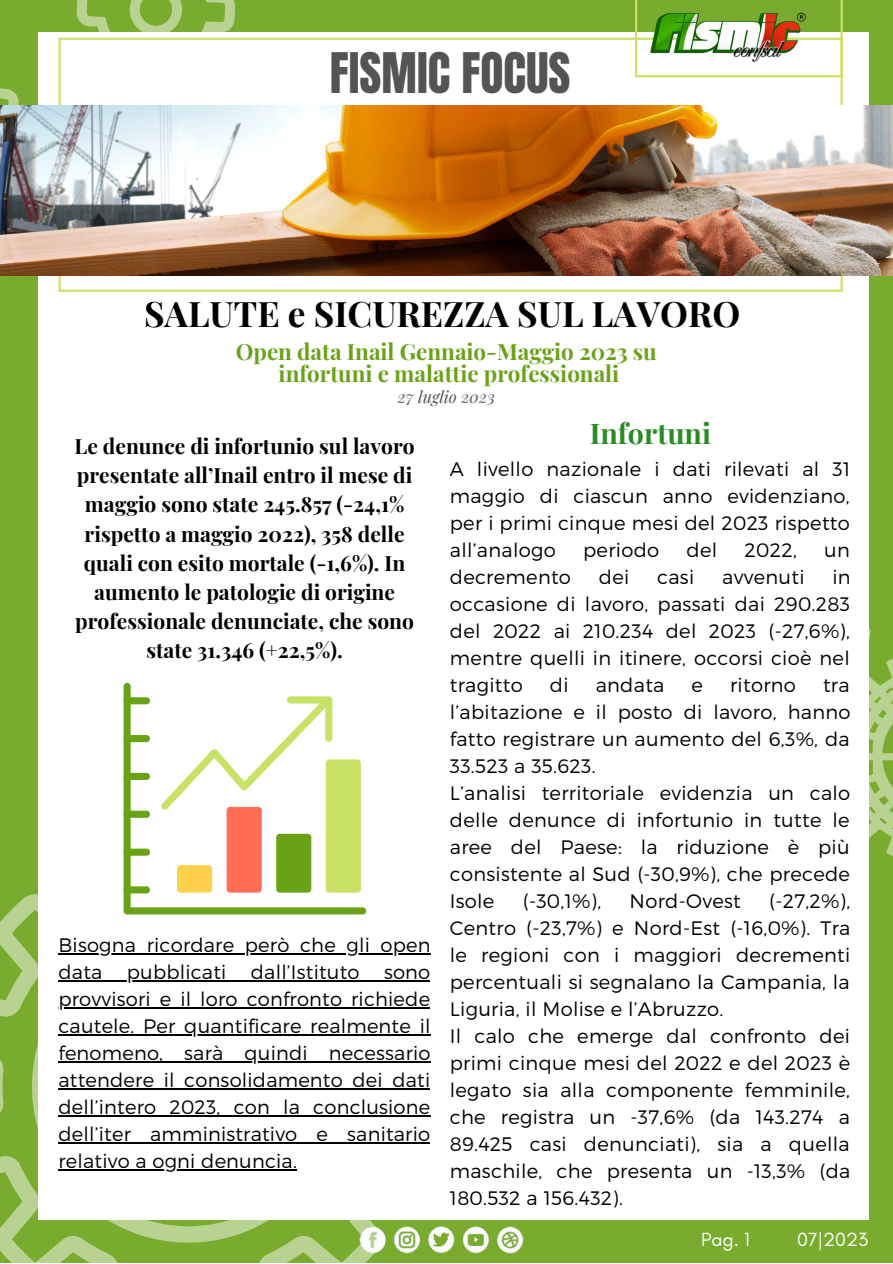
<style>
.page{position:relative;width:893px;height:1264px;background:#fff}
.page>*{position:absolute;margin:0;border:0;box-sizing:border-box;transform-origin:0 0}
.t1{font:47.55px "Anton";color:#545454}
.t2{font:700 35.1px "Playfair Display";color:#000}
.t3{font:700 28.5px "Playfair Display";color:#2a8c25}
.t4{font:700 22.35px "Playfair Display";color:#6aa217}
.t5{font:700 21px/29.2px "Playfair Display";color:#000;text-align:center}
.t6{font:300 19.5px/27px "Montserrat";letter-spacing:.015em;color:#000;text-align:justify}
.t7{font:19.5px "Glacial Indifference";color:#fff}
.t8{font:italic 16.5px "Playfair Display";color:#545454}
</style>
<div class="page">
<div style="left:0;top:0;width:892px;height:1262px;background:#79ab2f"></div>
<svg style="left:0;top:894px;width:340px;height:368px"></svg>
<svg style="left:32px;top:930px;width:308px;height:312px"></svg>
<svg style="left:868px;top:568px;width:24px;height:327px"></svg>
<svg style="left:0;top:88px;width:38px;height:188px"></svg>
<svg style="left:55px;top:0;width:202px;height:33px"></svg>
<img style="left:342px;top:1220px;width:182px;height:42px">
<div style="left:38px;top:33px;width:830px;height:1187px;background:#fff"></div>
<svg style="left:58px;top:38px;width:784px;height:254px"></svg>
<img style="left:0;top:105px;width:892px;height:170px">
<svg style="left:635px;top:0;width:207px;height:77px"></svg>
<img style="left:650px;top:5px;width:171px;height:73px">
<svg style="left:123px;top:683px;width:243px;height:231px"></svg>
<hr style="left:58px;top:953px;width:373px;height:1px;background:#000">
<hr style="left:58px;top:980px;width:372px;height:1px;background:#000">
<hr style="left:58px;top:1007px;width:372px;height:1px;background:#000">
<hr style="left:58px;top:1034px;width:372px;height:1px;background:#000">
<hr style="left:58px;top:1061px;width:373px;height:1px;background:#000">
<hr style="left:58px;top:1088px;width:372px;height:1px;background:#000">
<hr style="left:58px;top:1115px;width:372px;height:1px;background:#000">
<hr style="left:58px;top:1142px;width:372px;height:1px;background:#000">
<hr style="left:58px;top:1169px;width:239px;height:1px;background:#000">
<p class="t1" style="left:330px;top:39px;width:242px">FISMIC FOCUS</p>
<p class="t2" style="left:144px;top:288px;width:597px">SALUTE e SICUREZZA SUL LAVORO</p>
<p class="t4" style="left:236px;top:335px;width:422px">Open data Inail Gennaio-Maggio 2023 su</p>
<p class="t4" style="left:278px;top:358px;width:342px">infortuni e malattie professionali</p>
<p class="t8" style="left:397px;top:385px;width:99px">27 luglio 2023</p>
<p class="t5" style="left:75px;top:430px;width:341px">Le denunce di infortunio sul lavoro presentate all’Inail entro il mese di maggio sono state 245.857 (-24,1% rispetto a maggio 2022), 358 delle quali con esito mortale (-1,6%). In aumento le patologie di origine professionale denunciate, che sono state 31.346 (+22,5%).</p>
<p class="t3" style="left:589px;top:413px;width:123px">Infortuni</p>
<p class="t6" style="left:450px;top:454px;width:402px">A livello nazionale i dati rilevati al 31 maggio di ciascun anno evidenziano, per i primi cinque mesi del 2023 rispetto all’analogo</p>
<p class="t6" style="left:583px;top:535px;width:78px">periodo</p>
<p class="t6" style="left:686px;top:535px;width:32px">del</p>
<p class="t6" style="left:744px;top:535px;width:54px">2022,</p>
<p class="t6" style="left:824px;top:535px;width:27px">un</p>
<p class="t6" style="left:450px;top:562px;width:123px">decremento</p>
<p class="t6" style="left:599px;top:562px;width:32px">dei</p>
<p class="t6" style="left:657px;top:562px;width:39px">casi</p>
<p class="t6" style="left:722px;top:562px;width:84px">avvenuti</p>
<p class="t6" style="left:450px;top:562px;width:402px;text-indent:382px">in occasione di lavoro, passati dai 290.283 del 2022 ai 210.234 del 2023 (-27,6%), mentre quelli in itinere, occorsi cioè nel tragitto</p>
<p class="t6" style="left:550px;top:670px;width:20px">di</p>
<p class="t6" style="left:595px;top:670px;width:70px">andata</p>
<p class="t6" style="left:691px;top:670px;width:13px">e</p>
<p class="t6" style="left:730px;top:670px;width:67px">ritorno</p>
<p class="t6" style="left:450px;top:670px;width:402px;text-indent:373px">tra l’abitazione e il posto di lavoro, hanno fatto registrare un aumento del 6,3%, da 33.523 a 35.623.</p>
<p class="t6" style="left:450px;top:778px;width:402px">L’analisi territoriale evidenzia un calo delle denunce di infortunio in tutte le aree del Paese: la riduzione è più consistente al Sud (-30,9%), che precede Isole</p>
<p class="t6" style="left:450px;top:886px;width:402px;text-indent:319px">(-27,2%), Centro (-23,7%) e Nord-Est (-16,0%). Tra le regioni con i maggiori decrementi percentuali si segnalano la Campania, la Liguria, il Molise e l’Abruzzo.</p>
<p class="t6" style="left:450px;top:1021px;width:402px">Il calo che emerge dal confronto dei primi cinque mesi del 2022 e del 2023 è legato sia alla componente femminile, che registra un -37,6% (da 143.274 a 89.425 casi denunciati), sia a quella maschile, che presenta un -13,3% (da 180.532 a 156.432).</p>
<p class="t6" style="left:523px;top:886px;width:80px">(-30,1%),</p>
<p class="t6" style="left:629px;top:886px;width:113px">Nord-Ovest</p>
<p class="t6" style="left:58px;top:931px;width:373px">Bisogna ricordare però che gli open data</p>
<p class="t6" style="left:127px;top:958px;width:101px">pubblicati</p>
<p class="t6" style="left:251px;top:958px;width:110px">dall’Istituto</p>
<p class="t6" style="left:58px;top:958px;width:373px;text-indent:325px">sono provvisori e il loro confronto richiede cautele. Per quantificare realmente il fenomeno, sarà quindi necessario attendere il consolidamento dei dati dell’intero 2023, con la conclusione dell’iter amministrativo e sanitario relativo a ogni denuncia.</p>
<p class="t7" style="left:701px;top:1227px;width:50px">Pag. 1</p>
<p class="t7" style="left:797px;top:1227px;width:73px">07|2023</p>
</div>
